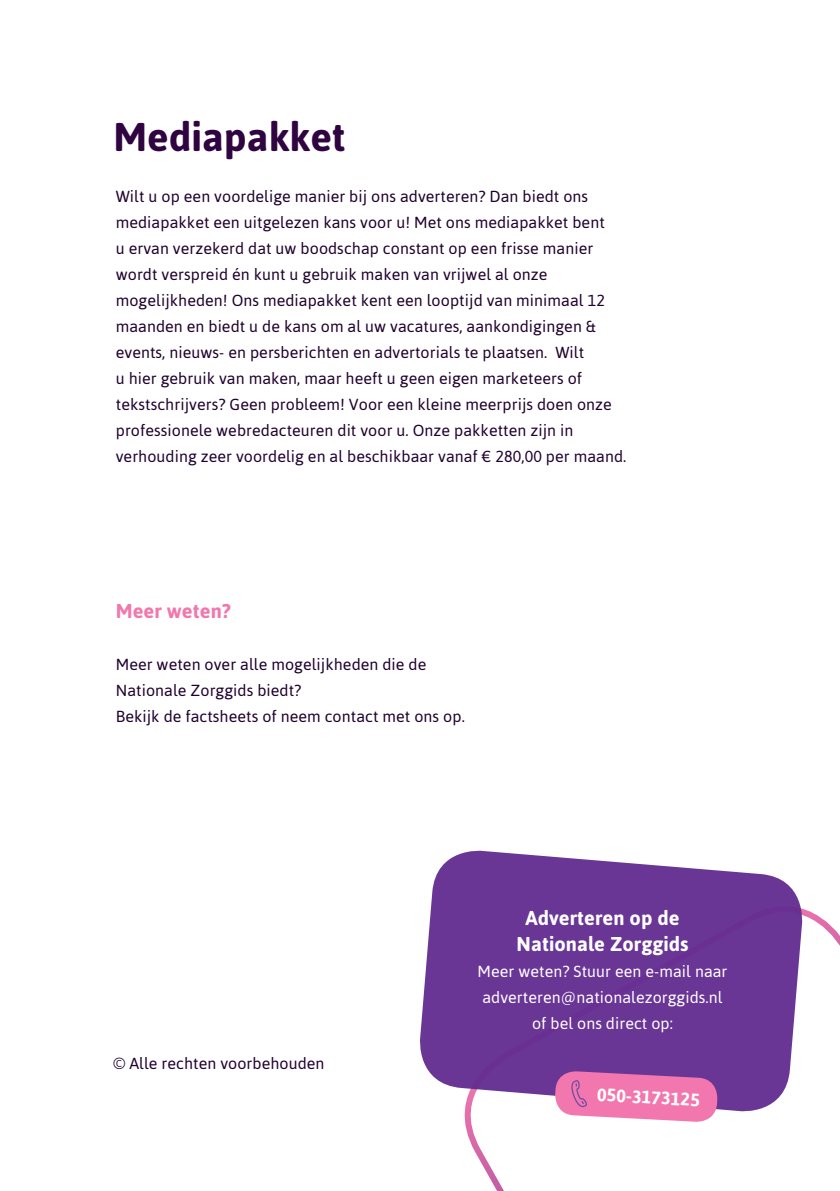
<style>
.page{position:relative;width:840px;height:1191px;background:#fff}
.page>*{position:absolute;margin:0;border:0;box-sizing:border-box;transform-origin:0 0}
.t1{font:700 40px "Asap";color:#300441}
.t2{font:700 20px "Asap";letter-spacing:.005em;color:#fff}
.t3{font:700 20px "Asap";letter-spacing:.005em;color:#f277ae}
.t4{font:700 18px "Asap";color:#fff}
.t5{font:16px/26px "Asap";letter-spacing:.005em;color:#20002d}
.t6{font:16px/26px "Asap";letter-spacing:.005em;color:#fff;text-align:center}
.t7{font:16px "Asap";letter-spacing:.005em;color:#210032}
.s1{color:#210032}
</style>
<div class="page">
<svg style="left:464px;top:909px;width:375px;height:282px"></svg>
<svg style="left:420px;top:850px;width:385px;height:265px;fill:#6a3696"></svg>
<svg style="left:554px;top:1070px;width:164px;height:52px"></svg>
<p class="t1" style="left:113px;top:113px;width:233px">Mediapakket</p>
<p class="t5" style="left:116px;top:183px;width:473px">Wilt u op een voordelige manier bij ons adverteren? Dan biedt ons</p>
<p class="t5" style="left:116px;top:209px;width:490px">mediapakket een uitgelezen kans voor u! Met ons mediapakket bent</p>
<p class="t5" style="left:116px;top:235px;width:478px">u ervan verzekerd dat uw boodschap constant op een frisse manier</p>
<p class="t5" style="left:116px;top:261px;width:490px">wordt verspreid én kunt u gebruik maken van vrijwel al onze mogelijkheden! Ons mediapakket kent een looptijd van minimaal 12</p>
<p class="t5" style="left:116px;top:313px;width:511px">maanden en biedt u de kans om al uw vacatures, aankondigingen &amp; events, nieuws- en persberichten en advertorials te plaatsen. Wilt<br>u hier gebruik van maken, maar heeft u geen eigen marketeers of tekstschrijvers? Geen probleem! Voor een kleine meerprijs doen onze professionele webredacteuren dit voor u. <span class="s1">Onze pakketten zijn in verhouding zeer voordelig en al beschikbaar vanaf € 280,00 per maand.</span></p>
<p class="t3" style="left:116px;top:599px;width:116px">Meer weten?</p>
<p class="t5" style="left:116px;top:651px;width:312px">Meer weten over alle mogelijkheden die de</p>
<p class="t5" style="left:116px;top:677px;width:187px">Nationale Zorggids biedt?</p>
<p class="t5" style="left:116px;top:703px;width:350px">Bekijk de factsheets of neem contact met ons op.</p>
<p class="t7" style="left:113px;top:1053px;width:212px">© Alle rechten voorbehouden</p>
<p class="t2" style="left:525px;top:906px;width:156px">Adverteren op de</p>
<p class="t2" style="left:516px;top:932px;width:173px">Nationale Zorggids</p>
<p class="t6" style="left:477px;top:958px;width:251px">Meer weten? Stuur een e-mail naar adverteren@nationalezorggids.nl</p>
<p class="t6" style="left:531px;top:1010px;width:142px">of bel ons direct op:</p>
<p class="t4" style="left:597px;top:1084px;width:104px;rotate:3deg">050-3173125</p>
</div>
